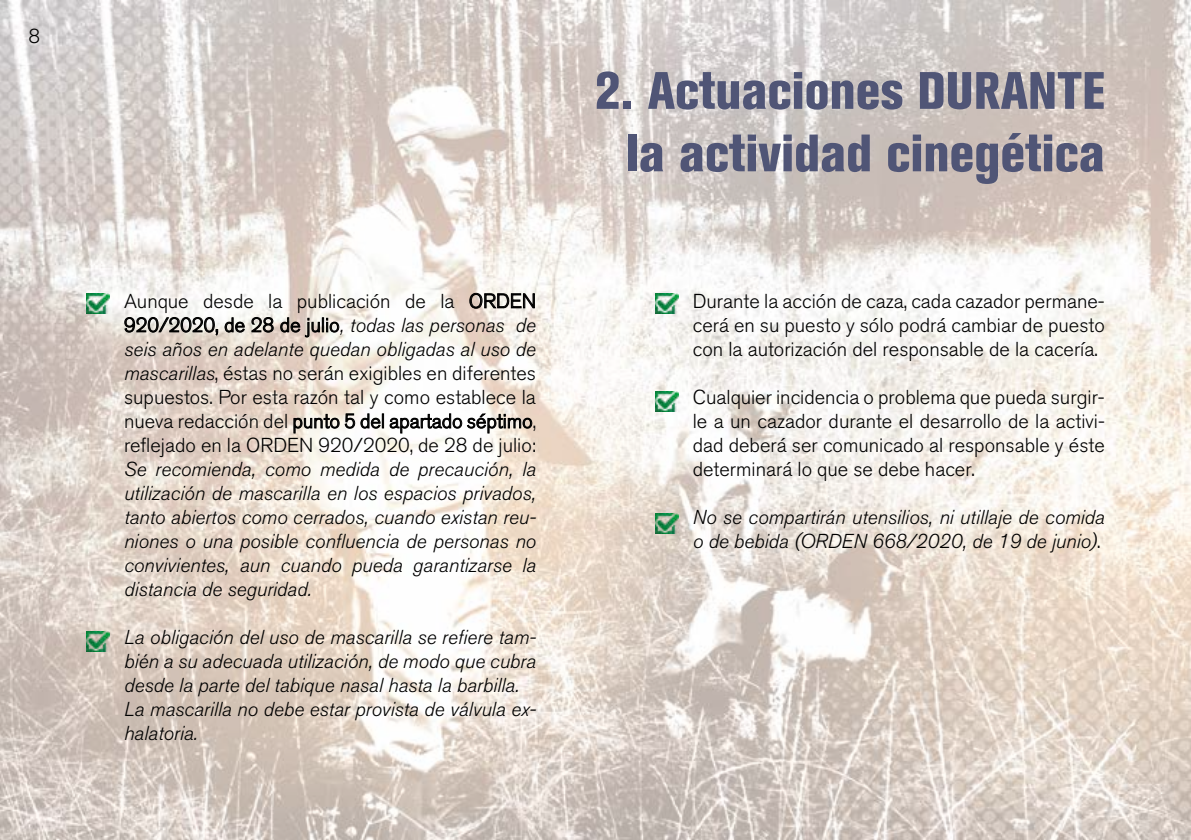
<style>
.page{position:relative;width:1191px;height:840px;background:#fff}
.page>*{position:absolute;margin:0;border:0;box-sizing:border-box;transform-origin:0 0}
.t1{font:800 condensed 52px/62.4px "Akzidenz Grotesk BQ";color:#505576;text-align:center}
.t2{font:300 20px/24px "Akzidenz Grotesk BQ";color:#000;text-align:justify}
.t3{font:italic 300 20px/24px "Akzidenz Grotesk BQ";color:#000}
.s1{font-style:italic}
.s2{font-style:normal}
</style>
<div class="page">
<img style="left:0;top:0;width:1191px;height:839px">
<img style="left:86px;top:293px;width:24px;height:20px">
<img style="left:655px;top:293px;width:24px;height:20px">
<img style="left:86px;top:631px;width:24px;height:20px">
<img style="left:655px;top:391px;width:24px;height:20px">
<img style="left:655px;top:513px;width:24px;height:20px">
<p class="t2" style="left:28px;top:24px;width:13px">8</p>
<p class="t2" style="left:124px;top:289px;width:413px">Aunque desde la publicación de la ORDEN 920/2020, de 28 de julio<span class="s1">, todas las personas de seis años en adelante quedan obligadas al uso de mascarillas</span>, éstas no serán exigibles en diferentes supuestos. Por esta razón tal y como establece la nueva redacción del punto 5 del apartado séptimo, reflejado en la ORDEN 920/2020, de 28 de julio:</p>
<p class="t3" style="left:124px;top:457px;width:413px;text-align:justify">Se recomienda, como medida de precaución, la utilización de mascarilla en los espacios privados, tanto abiertos como cerrados, cuando existan reu&shy;niones o una posible confluencia de personas no convivientes, aun cuando pueda garantizarse la distancia de seguridad.</p>
<p class="t3" style="left:124px;top:625px;width:414px">La obligación del uso de mascarilla se refiere tam&shy;bién a su adecuada utilización, de modo que cubra desde la parte del tabique nasal hasta la barbilla.<br>La mascarilla no debe estar provista de válvula ex&shy;halatoria.</p>
<h1 class="t1" style="left:595px;top:60px;width:511px">2. Actuaciones DURANTE la actividad cinegética</h1>
<p class="t2" style="left:693px;top:289px;width:413px">Durante la acción de caza, cada cazador permane&shy;cerá en su puesto y sólo podrá cambiar de puesto con la autorización del responsable de la cacería.</p>
<p class="t2" style="left:693px;top:385px;width:413px">Cualquier incidencia o problema que pueda surgir&shy;le a un cazador durante el desarrollo de la activi&shy;dad deberá ser comunicado al responsable y éste determinará lo que se debe hacer.</p>
<p class="t3" style="left:693px;top:505px;width:413px">No se compartirán utensilios, ni utillaje de comida o de bebida (ORDEN 668/2020, de 19 de junio)<span class="s2">.</span></p>
</div>
